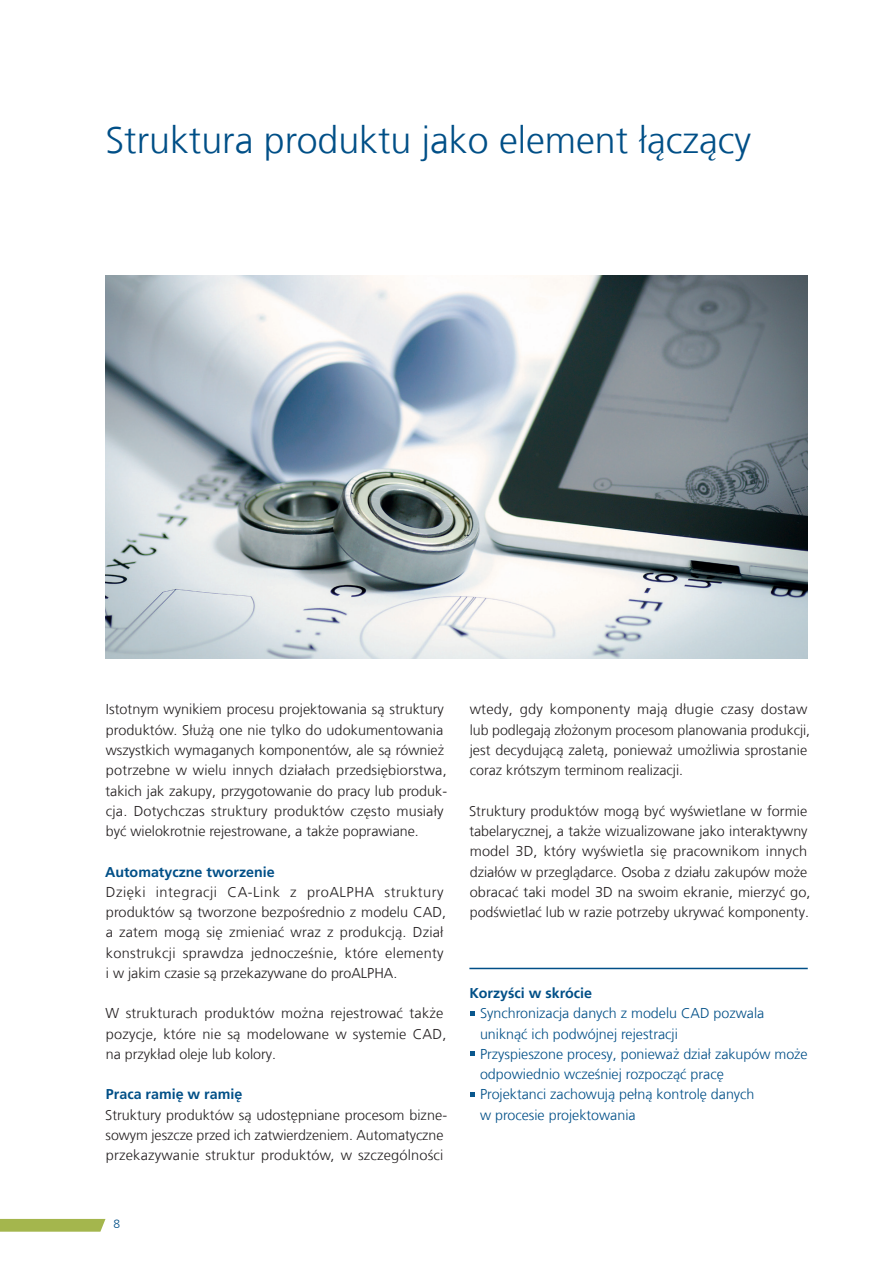
<style>
.page{position:relative;width:892px;height:1262px;background:#fff}
.page>*{position:absolute;margin:0;border:0;box-sizing:border-box;transform-origin:0 0}
.Headline_1{font:300 37.5px "Frutiger LT Com";color:#004f87}
.Fließtext{font:300 14.25px/20.2px "Frutiger LT Com";color:#231f20}
.Infobox_Bulletpoints{font:300 14.25px/20.2px "Frutiger LT Com";color:#004f87}
.Headline_2{font:700 14.25px "Frutiger LT Com";color:#004f87}
.InfoBox_Headline_Abs{font:700 14.25px "Frutiger LT Com";color:#004f87}
.t1{font:300 12px "Frutiger LT Com";color:#004f87}
</style>
<div class="page">
<img style="left:105px;top:275px;width:702px;height:383px">
<svg style="left:0;top:1218px;width:105px;height:13px"></svg>
<hr style="left:469px;top:967px;width:338px;height:2px;background:#004f87">
<svg style="left:470px;top:1092px;width:5px;height:4px"></svg>
<svg style="left:470px;top:1051px;width:5px;height:4px"></svg>
<svg style="left:470px;top:1011px;width:5px;height:4px"></svg>
<p class="Headline_1" style="left:105px;top:117px;width:647px">Struktura produktu jako element łączący</p>
<p class="Fließtext" style="left:105px;top:699px;width:343px">Istotnym wynikiem procesu projektowania są struktury produktów. Służą one nie tylko do udokumentowania wszystkich wymaganych komponentów, ale są również potrzebne w wielu innych działach przedsiębiorstwa, takich jak zakupy, przygotowanie do pracy lub produk&shy;cja. Dotychczas struktury produktów często musiały być wielokrotnie rejestrowane, a także poprawiane.</p>
<p class="Headline_2" style="left:105px;top:862px;width:171px">Automatyczne tworzenie</p>
<p class="Fließtext" style="left:106px;top:881px;width:342px">Dzięki integracji CA-Link z proALPHA struktury produktów są tworzone bezpośrednio z modelu CAD, a zatem mogą się zmieniać wraz z produkcją. Dział konstrukcji sprawdza jednocześnie, które elementy i w jakim czasie są przekazywane do proALPHA.</p>
<p class="Fließtext" style="left:105px;top:1002px;width:342px">W strukturach produktów można rejestrować także pozycje, które nie są modelowane w systemie CAD, na przykład oleje lub kolory.</p>
<p class="Headline_2" style="left:106px;top:1085px;width:138px">Praca ramię w ramię</p>
<p class="Fließtext" style="left:105px;top:1104px;width:343px">Struktury produktów są udostępniane procesom bizne&shy;sowym jeszcze przed ich zatwierdzeniem. Automatyczne przekazywanie struktur produktów, w szczególności</p>
<p class="t1" style="left:113px;top:1216px;width:8px">8</p>
<p class="Fließtext" style="left:469px;top:699px;width:342px">wtedy, gdy komponenty mają długie czasy dostaw lub podlegają złożonym procesom planowania produkcji, jest decydującą zaletą, ponieważ umożliwia sprostanie coraz krótszym terminom realizacji.</p>
<p class="Fließtext" style="left:469px;top:800px;width:343px">Struktury produktów mogą być wyświetlane w formie tabelarycznej, a także wizualizowane jako interaktywny model 3D, który wyświetla się pracownikom innych działów w przeglądarce. Osoba z działu zakupów może obracać taki model 3D na swoim ekranie, mierzyć go, podświetlać lub w razie potrzeby ukrywać komponenty.</p>
<p class="InfoBox_Headline_Abs" style="left:469px;top:984px;width:124px">Korzyści w skrócie</p>
<p class="Infobox_Bulletpoints" style="left:480px;top:1002px;width:285px">Synchronizacja danych z modelu CAD pozwala uniknąć ich podwójnej rejestracji</p>
<p class="Infobox_Bulletpoints" style="left:480px;top:1043px;width:329px">Przyspieszone procesy, ponieważ dział zakupów może odpowiednio wcześniej rozpocząć pracę</p>
<p class="Infobox_Bulletpoints" style="left:480px;top:1083px;width:276px">Projektanci zachowują pełną kontrolę danych w procesie projektowania</p>
</div>
